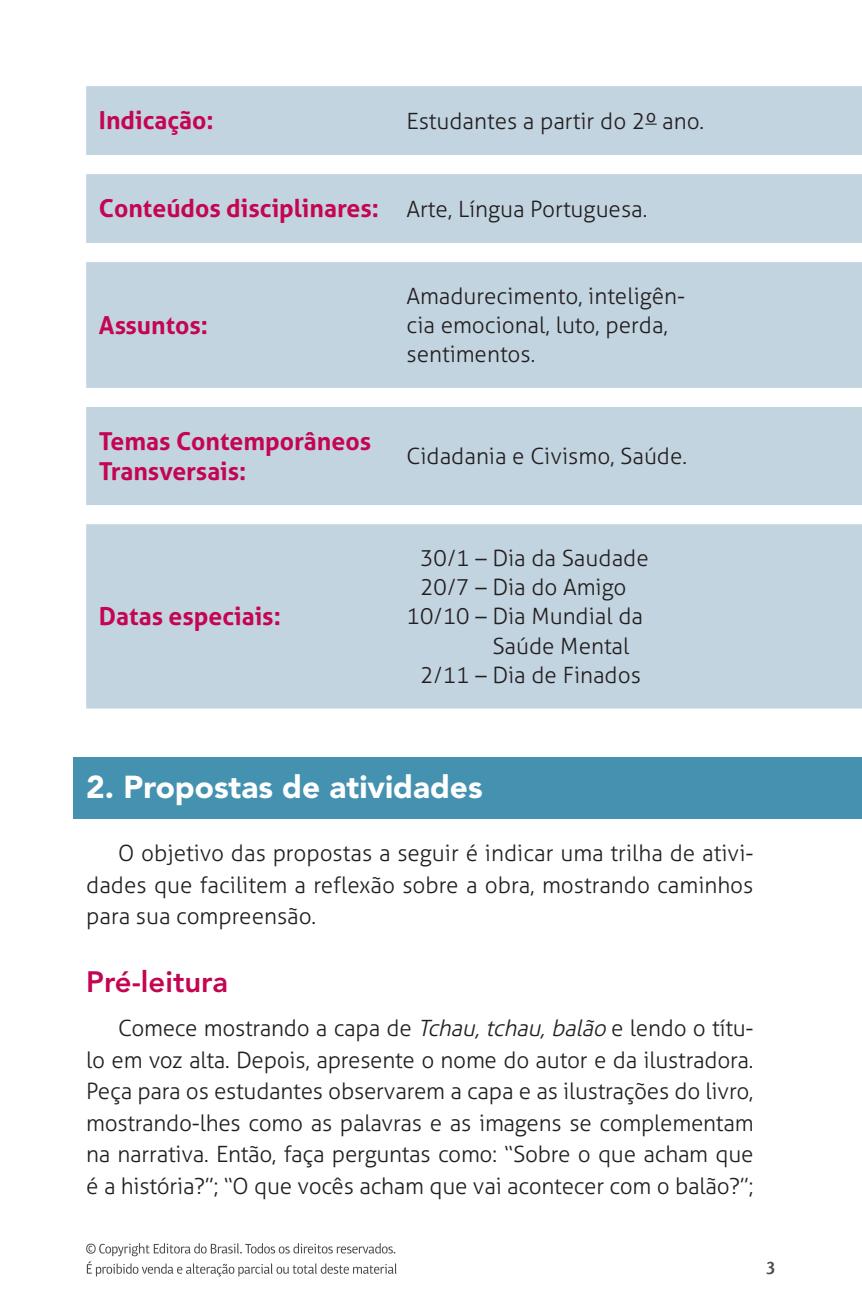
<style>
.page{position:relative;width:862px;height:1308px;background:#fff}
.page>*{position:absolute;margin:0;border:0;box-sizing:border-box;transform-origin:0 0}
.t1{font:900 31.5px "Avenir LT Std";color:#fff}
.t2{font:800 29.25px "Avenir LT Std";color:#c30552}
.t3{font:700 24.75px/29.2px "Aller";color:#c30552}
.t4{font:300 22.5px/31.5px "Aller";color:#231f20;text-align:justify}
.t5{font:500 18px "Highlander Std";color:#4b4c4d}
.s1{font-weight:300;font-size:22.5px;color:#231f20}
.s2{font-style:italic}
</style>
<div class="page">
<svg style="left:86px;top:1243px;width:310px;height:33px"></svg>
<div style="left:73px;top:757px;width:788px;height:61px;background:#4492b0"></div>
<svg style="left:86px;top:86px;width:775px;height:622px;background:#cad9e4"></svg>
<p class="t3" style="left:99px;top:106px;width:116px">Indicação:</p>
<p class="t4" style="left:406px;top:105px;width:299px">Estudantes a partir do 2º ano.</p>
<p class="t3" style="left:99px;top:194px;width:549px">Conteúdos disciplinares: <span class="s1">Arte, Língua Portuguesa.</span></p>
<p class="t3" style="left:99px;top:310px;width:111px">Assuntos:</p>
<p class="t3" style="left:99px;top:427px;width:273px">Temas Contemporâneos<br>Transversais:</p>
<p class="t3" style="left:99px;top:601px;width:183px">Datas especiais:</p>
<p class="t4" style="left:406px;top:281px;width:280px;line-height:29.2px;text-align:left">Amadurecimento, inteligên&shy;cia emocional, luto, perda, sentimentos.</p>
<p class="t4" style="left:406px;top:440px;width:282px">Cidadania e Civismo, Saúde.</p>
<p class="t4" style="left:420px;top:542px;width:230px">30/1 – Dia da Saudade</p>
<p class="t4" style="left:420px;top:571px;width:208px">20/7 – Dia do Amigo</p>
<p class="t4" style="left:406px;top:600px;width:238px">10/10 – Dia Mundial da</p>
<p class="t4" style="left:492px;top:630px;width:138px">Saúde Mental</p>
<p class="t4" style="left:420px;top:659px;width:222px">2/11 – Dia de Finados</p>
<h1 class="t1" style="left:86px;top:768px;width:398px">2. Propostas de atividades</h1>
<p class="t4" style="left:86px;top:837px;width:668px;text-indent:32px">O objetivo das propostas a seguir é indicar uma trilha de ativi&shy;dades que facilitem a reflexão sobre a obra, mostrando caminhos para sua compreensão.</p>
<h2 class="t2" style="left:86px;top:964px;width:143px">Pré-leitura</h2>
<p class="t4" style="left:86px;top:1012px;width:668px;text-indent:32px">Comece mostrando a capa de <span class="s2">Tchau,tchau,balão</span>e lendo o títu&shy;lo em voz alta. Depois, apresente o nome do autor e da ilustradora.<br>Peça para os estudantes observarem a capa e as ilustrações do livro, mostrando-lhes como as palavras e as imagens se complementam na narrativa. Então, faça perguntas como: “Sobre o que acham que é a história?”; “O que vocês acham que vai acontecer com o balão?”;</p>
<p class="t5" style="left:765px;top:1257px;width:11px">3</p>
</div>
